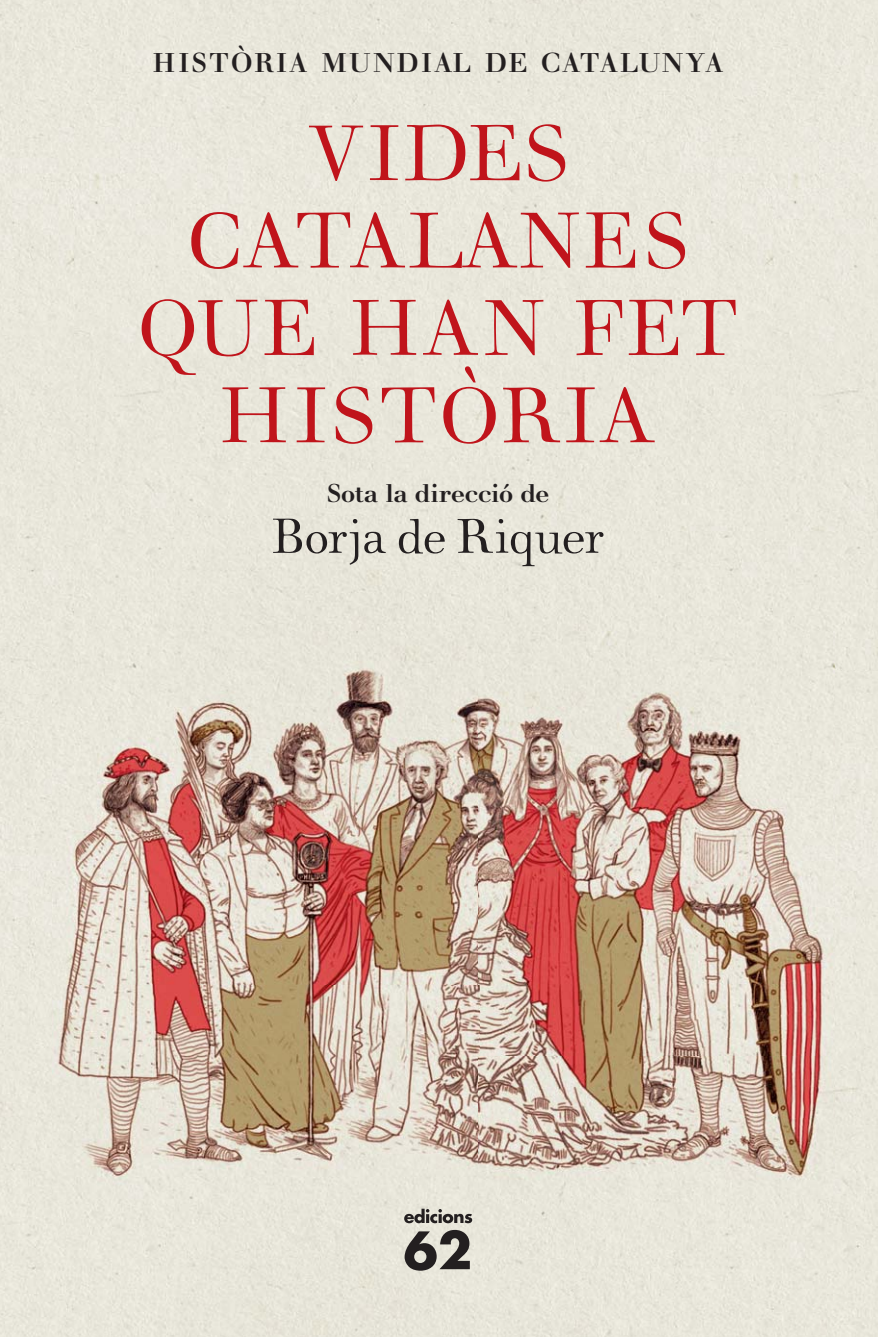
<style>
.page{position:relative;width:878px;height:1337px;background:#fff}
.page>*{position:absolute;margin:0;border:0;box-sizing:border-box;transform-origin:0 0}
.t1{font:92px/87.4px "Walbaum MT Std";letter-spacing:.03em;color:#c0141b;text-align:center}
.t2{font:57px "Walbaum MT Std";letter-spacing:-.02em;color:#231f20}
.t3{font:500 32px "Walbaum MT Std";letter-spacing:.06em;color:#231f20}
.t4{font:500 30px "Walbaum MT Std";letter-spacing:-.005em;color:#231f20}
</style>
<div class="page">
<div style="left:0;top:0;width:878px;height:671px;background:#e9e7db"></div>
<div style="left:0;top:671px;width:67px;height:666px;background:#e9e7db"></div>
<div style="left:827px;top:671px;width:51px;height:666px;background:#e9e7dc"></div>
<div style="left:67px;top:1198px;width:760px;height:139px;background:#e8e6da"></div>
<svg style="left:404px;top:1209px;width:68px;height:62px;background:#908d87"></svg>
<img style="left:53px;top:631px;width:782px;height:567px">
<p class="t3" style="left:153px;top:52px;width:572px">HISTÒRIA MUNDIAL DE CATALUNYA</p>
<p class="t1" style="left:138px;top:105px;width:602px">VIDES<br>CATALANES<br>QUE HAN FET<br>HISTÒRIA</p>
<p class="t4" style="left:327px;top:483px;width:224px">Sota la direcció de</p>
<p class="t2" style="left:272px;top:500px;width:334px">Borja de Riquer</p>
</div>
